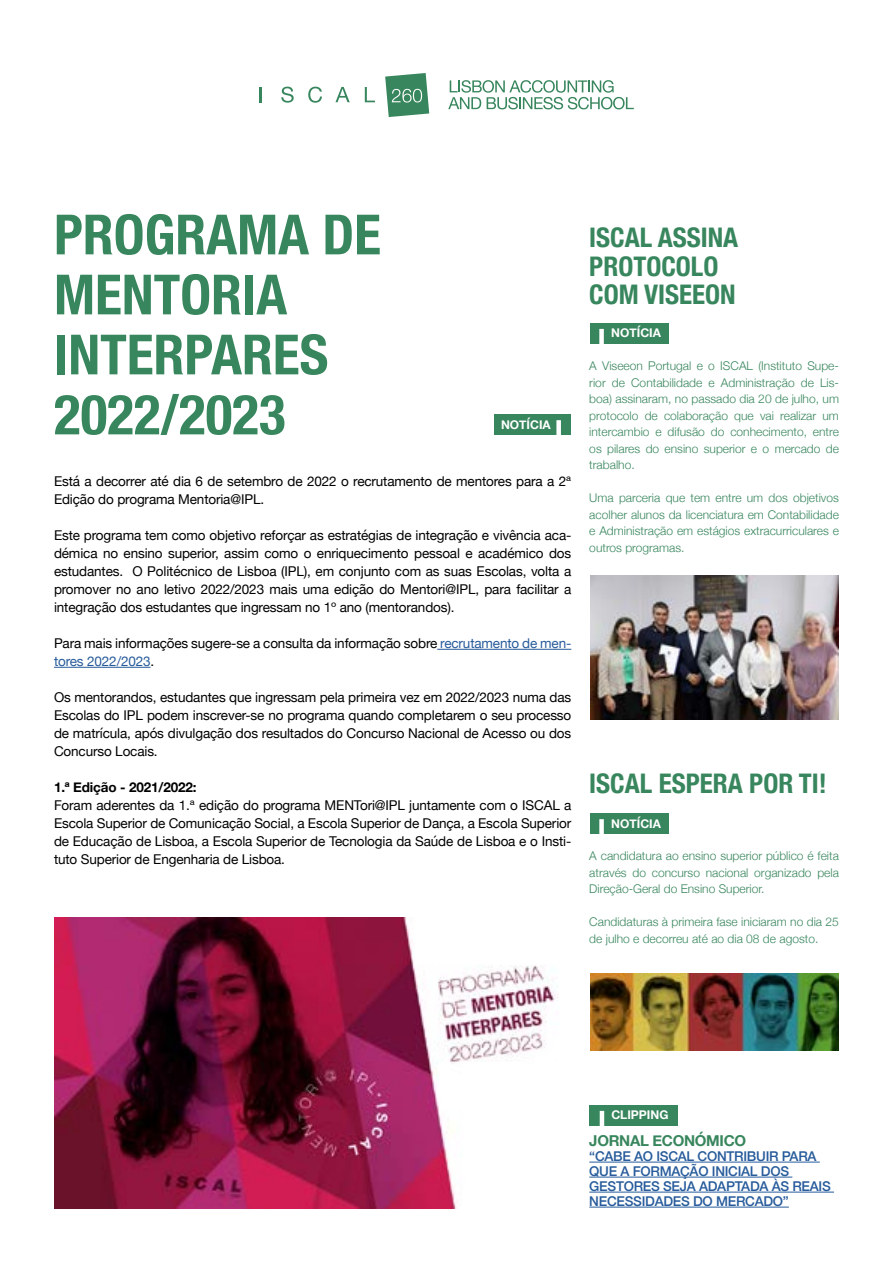
<style>
.page{position:relative;width:893px;height:1263px;background:#fff}
.page>*{position:absolute;margin:0;border:0;box-sizing:border-box;transform-origin:0 0}
.t1{font:700 condensed 55.5px/60px "Helvetica Neue";color:#38865d}
.t2{font:700 condensed 27px/28.5px "Helvetica Neue";color:#38865d}
.t3{font:700 15px "Helvetica Neue";letter-spacing:-.02em;color:#38865d}
.t4{font:13.5px/18px "Helvetica Neue";letter-spacing:-.01em;color:#000;text-align:justify}
.t5{font:500 13.5px/15px "Helvetica Neue";letter-spacing:-.02em;color:#275b9b}
.t6{font:700 13.5px "Helvetica Neue";letter-spacing:-.01em;color:#000}
.t7{font:300 12px/16.5px "Helvetica Neue";color:#38865d;text-align:justify}
.t8{font:700 12px "Helvetica Neue";color:#fff}
.s1{color:#275b9b}
</style>
<div class="page">
<svg style="left:448px;top:80px;width:186px;height:29px"></svg>
<svg style="left:259px;top:87px;width:2px;height:15px"></svg>
<svg style="left:281px;top:87px;width:13px;height:16px"></svg>
<svg style="left:308px;top:87px;width:14px;height:16px"></svg>
<svg style="left:365px;top:87px;width:10px;height:15px"></svg>
<svg style="left:335px;top:87px;width:15px;height:15px"></svg>
<svg style="left:385px;top:73px;width:44px;height:44px;background:#619e7e"></svg>
<div style="left:495px;top:414px;width:76px;height:21px;background:#38865d"></div>
<div style="left:556px;top:420px;width:5px;height:16px;background:#fff"></div>
<hr style="left:437px;top:649px;width:134px;height:1px;background:#275b9b">
<hr style="left:54px;top:667px;width:97px;height:1px;background:#275b9b">
<div style="left:590px;top:323px;width:78px;height:21px;background:#38865d"></div>
<div style="left:599px;top:329px;width:5px;height:16px;background:#fff"></div>
<div style="left:590px;top:813px;width:78px;height:21px;background:#38865d"></div>
<div style="left:599px;top:819px;width:5px;height:16px;background:#fff"></div>
<hr style="left:589px;top:1162px;width:231px;height:1px;background:#275b9b">
<hr style="left:589px;top:1177px;width:203px;height:1px;background:#275b9b">
<hr style="left:589px;top:1192px;width:245px;height:1px;background:#275b9b">
<hr style="left:589px;top:1207px;width:200px;height:1px;background:#275b9b">
<div style="left:589px;top:1105px;width:89px;height:21px;background:#38865d"></div>
<hr style="left:600px;top:1111px;width:4px;height:16px;background:#fff">
<img style="left:590px;top:575px;width:249px;height:145px">
<img style="left:54px;top:918px;width:504px;height:291px">
<img style="left:590px;top:973px;width:249px;height:77px">
<h1 class="t1" style="left:54px;top:201px;width:328px">PROGRAMA DE<br>MENTORIA<br>INTERPARES<br>2022/2023</h1>
<p class="t8" style="left:501px;top:415px;width:51px">NOTÍCIA</p>
<p class="t4" style="left:54px;top:473px;width:519px">Está a decorrer até dia 6 de setembro de 2022 o recrutamento de mentores para a 2ª<br>Edição do programa Mentoria@IPL.</p>
<p class="t4" style="left:54px;top:527px;width:519px">Este programa tem como objetivo reforçar as estratégias de integração e vivência aca&shy;démica no ensino superior, assim como o enriquecimento pessoal e académico dos estudantes. O Politécnico de Lisboa (IPL), em conjunto com as suas Escolas, volta a promover no ano letivo 2022/2023 mais uma edição do Mentori@IPL, para facilitar a integração dos estudantes que ingressam no 1º ano (mentorandos).</p>
<p class="t4" style="left:54px;top:635px;width:519px">Para mais informações sugere-se a consulta da informação sobre <span class="s1">recrutamento de men&shy;tores 2022/2023</span>.</p>
<p class="t4" style="left:54px;top:689px;width:519px">Os mentorandos, estudantes que ingressam pela primeira vez em 2022/2023 numa das Escolas do IPL podem inscrever-se no programa quando completarem o seu processo de matrícula, após divulgação dos resultados do Concurso Nacional de Acesso ou dos Concurso Locais.</p>
<p class="t6" style="left:54px;top:776px;width:144px">1.ª Edição - 2021/2022:</p>
<p class="t4" style="left:54px;top:797px;width:519px">Foram aderentes da 1.ª edição do programa MENTori@IPL juntamente com o ISCAL a Escola Superior de Comunicação Social, a Escola Superior de Dança, a Escola Superior de Educação de Lisboa, a Escola Superior de Tecnologia da Saúde de Lisboa e o Insti&shy;tuto Superior de Engenharia de Lisboa.</p>
<h2 class="t2" style="left:589px;top:221px;width:150px">ISCAL ASSINA<br>PROTOCOLO<br>COM VISEEON</h2>
<p class="t8" style="left:611px;top:324px;width:51px">NOTÍCIA</p>
<p class="t7" style="left:589px;top:357px;width:251px">A Viseeon Portugal e o ISCAL (Instituto Supe&shy;rior de Contabilidade e Administração de Lis&shy;boa) assinaram, no passado dia 20 de julho, um protocolo de colaboração que vai realizar um intercambio e difusão do conhecimento, entre os pilares do ensino superior e o mercado de trabalho.</p>
<p class="t7" style="left:589px;top:489px;width:251px">Uma parceria que tem entre um dos objetivos acolher alunos da licenciatura em Contabilidade e Administração em estágios extracurriculares e outros programas.</p>
<h2 class="t2" style="left:589px;top:767px;width:239px">ISCAL ESPERA POR TI!</h2>
<p class="t8" style="left:611px;top:814px;width:51px">NOTÍCIA</p>
<p class="t7" style="left:589px;top:847px;width:251px">A candidatura ao ensino superior público é feita através do concurso nacional organizado pela Direção-Geral do Ensino Superior.</p>
<p class="t7" style="left:589px;top:913px;width:251px">Candidaturas à primeira fase iniciaram no dia 25 de julho e decorreu até ao dia 08 de agosto.</p>
<p class="t8" style="left:611px;top:1106px;width:59px">CLIPPING</p>
<p class="t3" style="left:589px;top:1129px;width:158px">JORNAL ECONÓMICO</p>
<p class="t5" style="left:589px;top:1148px;width:243px">“CABE AO ISCAL CONTRIBUIR PARA<br>QUE A FORMAÇÃO INICIAL DOS<br>GESTORES SEJA ADAPTADA ÀS REAIS<br>NECESSIDADES DO MERCADO”</p>
</div>
